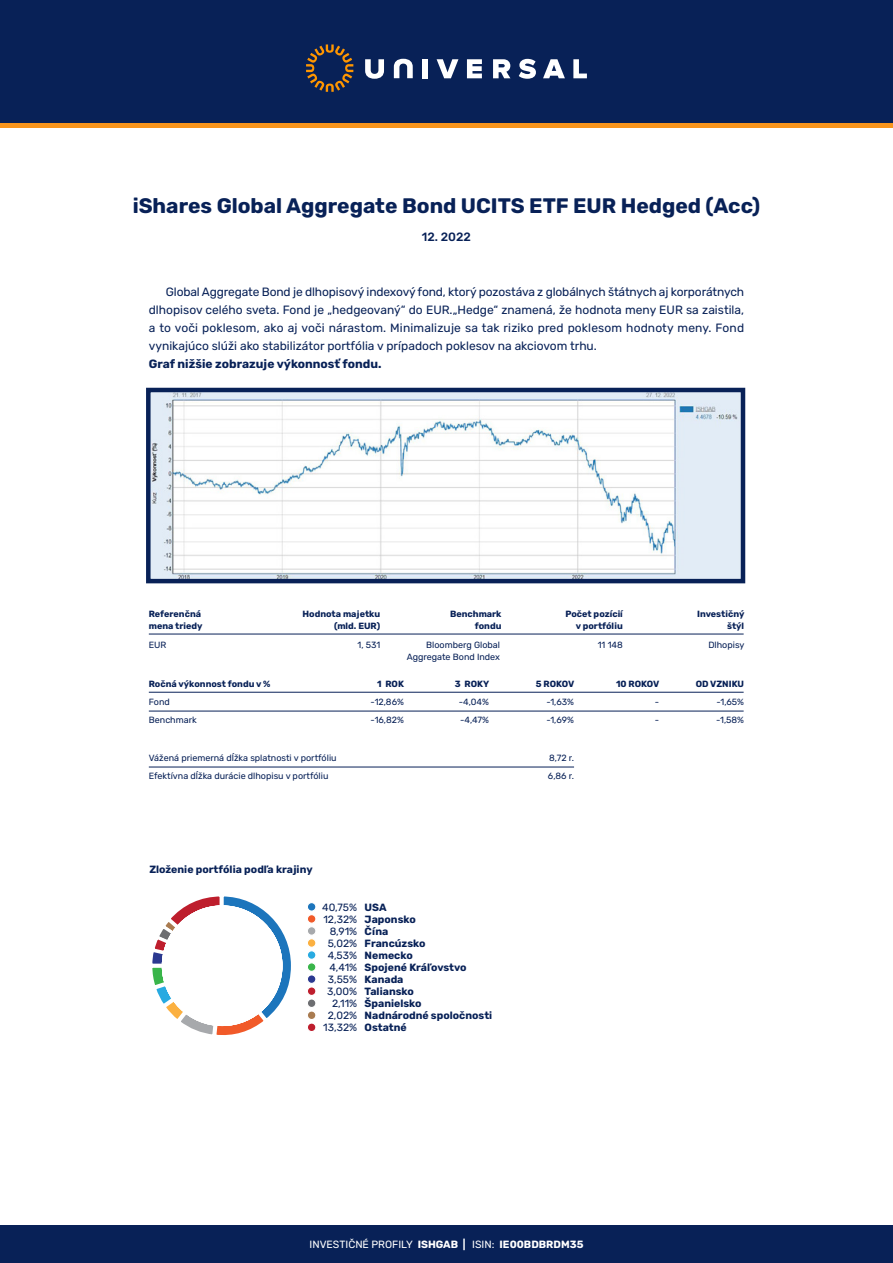
<style>
.page{position:relative;width:893px;height:1263px;background:#fff}
.page>*{position:absolute;margin:0;border:0;box-sizing:border-box;transform-origin:0 0}
.t1{font:700 21px "Rubik";color:#082157}
.t2{font:12px/18px "Rubik";color:#082157;text-align:justify}
.t3{font:700 12px "Rubik";color:#082157}
.t4{font:500 12px "Rubik";color:#082157}
.t5{font:700 10.5px/12px "Rubik";color:#082157}
.t6{font:10.5px/12px "Rubik";color:#082157;text-align:right}
.t7{font:10.5px "Rubik";color:#fff}
.t8{font:9px/18px "Rubik";color:#082157}
.t9{font:700 9px/12px "Rubik";color:#082157;text-align:right}
.s1{font-weight:700}
</style>
<div class="page">
<svg style="left:0;top:122px;width:893px;height:6px;background:#d08126"></svg>
<div style="left:0;top:0;width:893px;height:122px;background:#082157"></div>
<div style="left:0;top:1225px;width:893px;height:38px;background:#082157"></div>
<svg style="left:365px;top:59px;width:19px;height:20px"></svg>
<svg style="left:394px;top:59px;width:19px;height:19px"></svg>
<div style="left:423px;top:59px;width:5px;height:19px;background:#fff"></div>
<svg style="left:437px;top:59px;width:21px;height:19px"></svg>
<svg style="left:467px;top:59px;width:15px;height:19px"></svg>
<svg style="left:493px;top:59px;width:17px;height:19px"></svg>
<svg style="left:519px;top:59px;width:17px;height:20px"></svg>
<svg style="left:543px;top:59px;width:22px;height:19px"></svg>
<svg style="left:573px;top:59px;width:14px;height:19px"></svg>
<svg style="left:306px;top:44px;width:47px;height:48px"></svg>
<div style="left:307px;top:902px;width:9px;height:9px;background:#1c75bc;border-radius:50%"></div>
<div style="left:307px;top:902px;width:9px;height:10px;border:1px solid #fff;border-radius:50%"></div>
<div style="left:307px;top:951px;width:9px;height:8px;background:#28aae1;border-radius:50%"></div>
<div style="left:307px;top:950px;width:9px;height:10px;border:1px solid #fff;border-radius:50%"></div>
<div style="left:307px;top:999px;width:9px;height:8px;background:#6d6e71;border-radius:50%"></div>
<div style="left:307px;top:998px;width:9px;height:10px;border:1px solid #fff;border-radius:50%"></div>
<div style="left:307px;top:927px;width:9px;height:8px;background:#a7a9ac;border-radius:50%"></div>
<div style="left:307px;top:926px;width:9px;height:10px;border:1px solid #fff;border-radius:50%"></div>
<div style="left:307px;top:975px;width:9px;height:8px;background:#2b3990;border-radius:50%"></div>
<div style="left:307px;top:974px;width:9px;height:10px;border:1px solid #fff;border-radius:50%"></div>
<div style="left:307px;top:1011px;width:9px;height:8px;background:#a97b50;border-radius:50%"></div>
<div style="left:307px;top:1010px;width:9px;height:10px;border:1px solid #fff;border-radius:50%"></div>
<div style="left:307px;top:915px;width:9px;height:8px;background:#f15a29;border-radius:50%"></div>
<div style="left:307px;top:914px;width:9px;height:10px;border:1px solid #fff;border-radius:50%"></div>
<div style="left:307px;top:963px;width:9px;height:8px;background:#39b54a;border-radius:50%"></div>
<div style="left:307px;top:962px;width:9px;height:10px;border:1px solid #fff;border-radius:50%"></div>
<div style="left:307px;top:939px;width:9px;height:8px;background:#fbb040;border-radius:50%"></div>
<div style="left:307px;top:938px;width:9px;height:10px;border:1px solid #fff;border-radius:50%"></div>
<div style="left:307px;top:987px;width:9px;height:8px;background:#be1e2d;border-radius:50%"></div>
<div style="left:307px;top:986px;width:9px;height:10px;border:1px solid #fff;border-radius:50%"></div>
<div style="left:307px;top:1023px;width:9px;height:8px;background:#be1e2d;border-radius:50%"></div>
<div style="left:307px;top:1022px;width:9px;height:10px;border:1px solid #fff;border-radius:50%"></div>
<svg style="left:146px;top:387px;width:600px;height:197px"></svg>
<hr style="left:149px;top:634px;width:595px;height:1px;background:#082157">
<hr style="left:149px;top:692px;width:595px;height:1px;background:#082157">
<hr style="left:149px;top:711px;width:595px;height:1px;background:#082157">
<hr style="left:149px;top:767px;width:425px;height:1px;background:#082157">
<svg style="left:152px;top:896px;width:139px;height:139px"></svg>
<div style="left:163px;top:907px;width:118px;height:117px;background:#fff;border-radius:50%"></div>
<div style="left:162px;top:905px;width:120px;height:121px;border:3px solid #fff;border-radius:50%"></div>
<h1 class="t1" style="left:133px;top:194px;width:629px">iShares Global Aggregate Bond UCITS ETF EUR Hedged (Acc)</h1>
<p class="t4" style="left:422px;top:230px;width:51px">12. 2022</p>
<p class="t2" style="left:149px;top:283px;width:597px;text-indent:17px">Global Aggregate Bond je dlhopisový indexový fond, ktorý pozostáva z globálnych štátnych aj korporátnych dlhopisov celého sveta. Fond je „hedgeovaný“ do EUR.„Hedge“ znamená, že hodnota meny EUR sa zaistila, a to voči poklesom, ako aj voči nárastom. Minimalizuje sa tak riziko pred poklesom hodnoty meny. Fond vynikajúco slúži ako stabilizátor portfólia v prípadoch poklesov na akciovom trhu.</p>
<p class="t3" style="left:149px;top:357px;width:234px">Graf nižšie zobrazuje výkonnosť fondu.</p>
<p class="t9" style="left:149px;top:608px;width:55px;text-align:left">Referenčná mena triedy</p>
<p class="t9" style="left:302px;top:608px;width:79px">Hodnota majetku (mld. EUR)</p>
<p class="t9" style="left:697px;top:608px;width:49px">Investičný štýl</p>
<p class="t9" style="left:450px;top:608px;width:53px">Benchmark fondu</p>
<p class="t9" style="left:565px;top:608px;width:59px">Počet pozícií v portfóliu</p>
<p class="t8" style="left:149px;top:636px;width:19px">EUR</p>
<p class="t8" style="left:357px;top:636px;width:24px">1, 531</p>
<p class="t8" style="left:426px;top:636px;width:75px">Bloomberg Global</p>
<p class="t8" style="left:708px;top:636px;width:38px">Dlhopisy</p>
<p class="t8" style="left:407px;top:648px;width:95px">Aggregate Bond Index</p>
<p class="t8" style="left:598px;top:636px;width:27px">11 148</p>
<p class="t9" style="left:149px;top:678px;width:123px">Ročná výkonnost fondu v %</p>
<p class="t9" style="left:377px;top:678px;width:28px">1 ROK</p>
<p class="t9" style="left:455px;top:678px;width:36px">3 ROKY</p>
<p class="t9" style="left:536px;top:678px;width:40px">5 ROKOV</p>
<p class="t9" style="left:616px;top:678px;width:45px">10 ROKOV</p>
<p class="t9" style="left:696px;top:678px;width:50px">OD VZNIKU</p>
<p class="t8" style="left:149px;top:693px;width:49px">Fond<br>Benchmark</p>
<p class="t8" style="left:371px;top:693px;width:35px">-12,86% -16,82%</p>
<p class="t8" style="left:459px;top:693px;width:32px">-4,04% -4,47%</p>
<p class="t8" style="left:655px;top:693px;width:6px">- -</p>
<p class="t8" style="left:546px;top:693px;width:29px">-1,63% -1,69%</p>
<p class="t8" style="left:716px;top:693px;width:30px">-1,65% -1,58%</p>
<p class="t8" style="left:149px;top:749px;width:189px">Vážená priemerná dĺžka splatnosti v portfóliu<br>Efektívna dĺžka durácie dlhopisu v portfóliu</p>
<p class="t8" style="left:548px;top:749px;width:28px">8,72 r.<br>6,86 r.</p>
<p class="t5" style="left:149px;top:864px;width:165px">Zloženie portfólia podľa krajiny</p>
<p class="t6" style="left:322px;top:901px;width:36px">40,75%<br>12,32%<br>8,91%<br>5,02%<br>4,53%<br>4,41%<br>3,55%<br>3,00%<br>2,11%<br>2,02%<br>13,32%</p>
<p class="t5" style="left:365px;top:901px;width:129px">USA<br>Japonsko<br>Čína<br>Francúzsko<br>Nemecko<br>Spojené Kráľovstvo<br>Kanada<br>Taliansko<br>Španielsko<br>Nadnárodné spoločnosti<br>Ostatné</p>
<p class="t7" style="left:310px;top:1238px;width:275px">INVESTIČNÉ PROFILY <span class="s1">ISHGAB |</span> ISIN: <span class="s1">IE00BDBRDM35</span></p>
</div>
